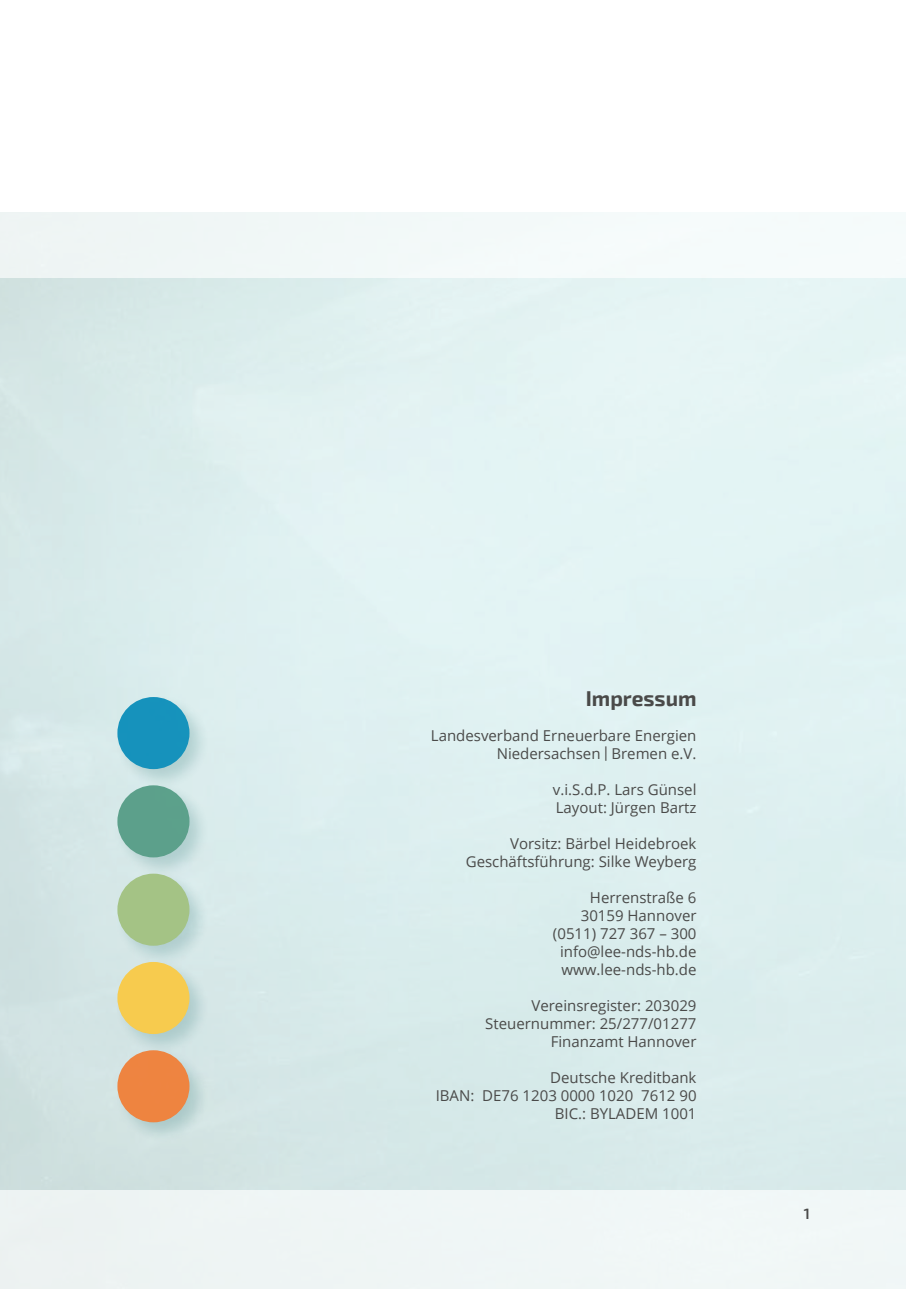
<style>
.page{position:relative;width:906px;height:1289px;background:#fff}
.page>*{position:absolute;margin:0;border:0;box-sizing:border-box;transform-origin:0 0}
.t1{font:700 21px "Exo 2";color:#4a4a49}
.t2{font:15px/18px "Open Sans";color:#4a4a49;text-align:right}
.t3{font:600 15px "Exo 2";color:#4a4a49}
.s1{font-family:"Cooper Hewitt"}
</style>
<div class="page">
<div style="left:114px;top:693px;width:97px;height:451px;background:#2f7675;opacity:.25"></div>
<div style="left:117px;top:697px;width:72px;height:72px;background:#1692bc;border-radius:50%"></div>
<div style="left:117px;top:1050px;width:72px;height:72px;background:#ee8440;border-radius:50%"></div>
<div style="left:117px;top:961px;width:72px;height:73px;background:#f7cb4e;border-radius:50%"></div>
<div style="left:117px;top:873px;width:72px;height:72px;background:#a1c17f;border-radius:50%"></div>
<div style="left:117px;top:785px;width:72px;height:72px;background:#5ca08b;border-radius:50%"></div>
<h1 class="t1" style="left:586px;top:682px;width:112px">Impressum</h1>
<p class="t2" style="left:431px;top:725px;width:267px">Landesverband Erneuerbare Energien<br>Niedersachsen <span class="s1">|</span> Bremen e.V.</p>
<p class="t2" style="left:553px;top:779px;width:145px;text-align:left">v.i.S.d.P. Lars Günsel<br>Layout: Jürgen Bartz</p>
<p class="t2" style="left:466px;top:833px;width:232px">Vorsitz: Bärbel Heidebroek<br>Geschäftsführung: Silke Weyberg</p>
<p class="t2" style="left:553px;top:887px;width:145px">Herrenstraße 6<br>30159 Hannover (0511) 727 367 – 300 info@lee-nds-hb.de www.lee-nds-hb.de</p>
<p class="t2" style="left:485px;top:995px;width:213px">Vereinsregister: 203029<br>Steuernummer: 25/277/01277<br>Finanzamt Hannover</p>
<p class="t2" style="left:436px;top:1067px;width:262px">Deutsche Kreditbank<br>IBAN: DE76 1203 0000 1020 7612 90<br>BIC.: BYLADEM 1001</p>
<p class="t3" style="left:804px;top:1202px;width:8px">1</p>
</div>
